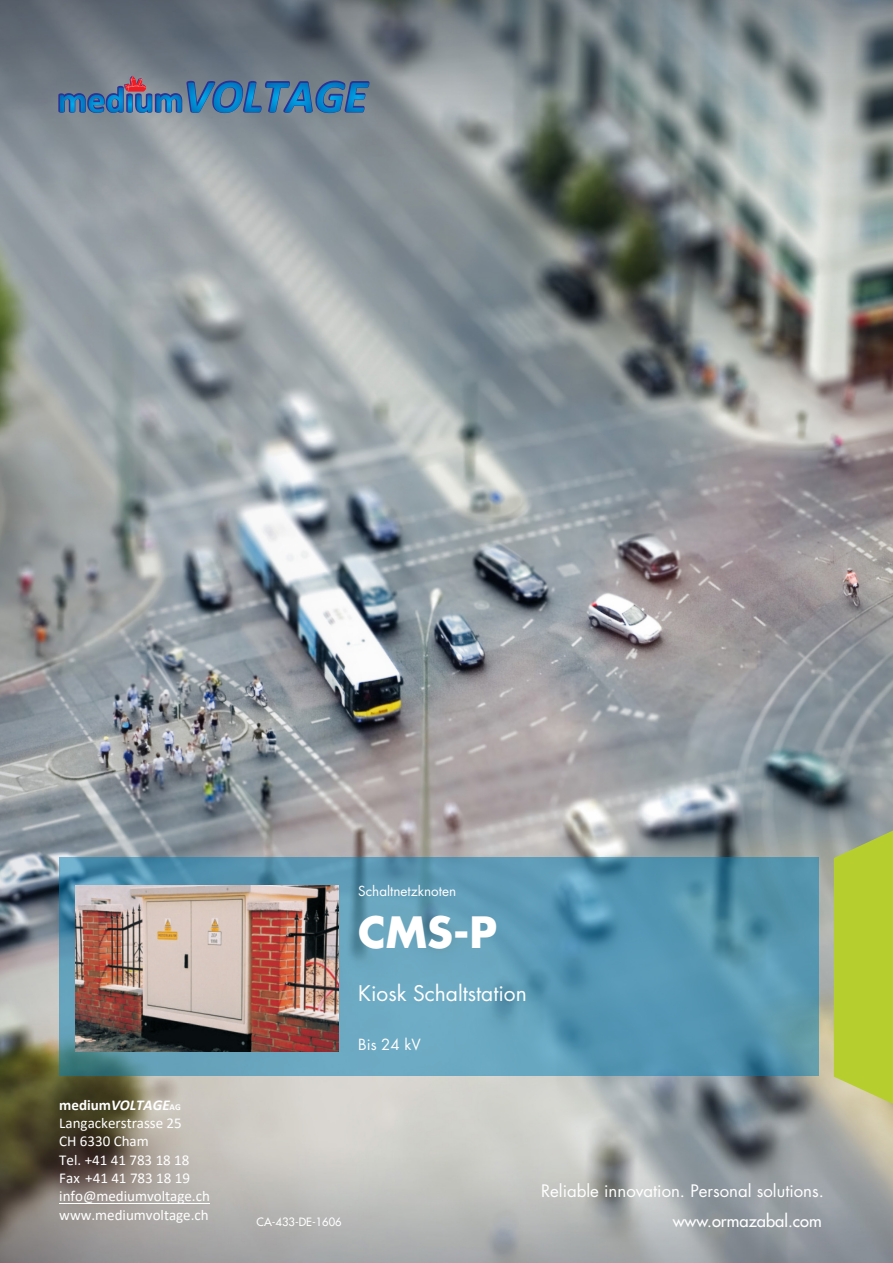
<style>
.page{position:relative;width:893px;height:1263px;background:#fff}
.page>*{position:absolute;margin:0;border:0;box-sizing:border-box;transform-origin:0 0}
.t1{font:700 42px "Futura Std";color:#fff}
.t2{font:21px "Futura Std";color:#fff}
.t3{font:16.8px "Futura Std";color:#fff}
.t4{font:500 16.5px "Futura Std";color:#fff}
.t5{font:15px/18.3px "Calibri";color:#fff}
.t6{font:15px "Futura Std";color:#fff}
.t7{font:13.5px "Futura Std";color:#fff}
.t8{font:500 11.25px "Futura Std";color:#fff}
.s1{font-weight:700}
.s2{font-weight:700;font-style:italic}
.s3{font-weight:700;font-size:9px}
</style>
<div class="page">
<img style="left:0;top:0;width:893px;height:1263px">
<svg style="left:60px;top:858px;width:759px;height:218px;background:#5a99b3"></svg>
<svg style="left:834px;top:830px;width:59px;height:274px;background:#b5cc3b"></svg>
<img style="left:76px;top:885px;width:262px;height:167px">
<svg style="left:58px;top:67px;width:329px;height:69px;background:#658098"></svg>
<hr style="left:59px;top:1203px;width:151px;height:1px;background:#fff">
<p class="t5" style="left:59px;top:1097px;width:152px"><span class="s1">medium</span><span class="s2">VOLTAGE</span><span class="s3">AG<br></span>Langackerstrasse 25<br>CH 6330 Cham<br>Tel. +41 41 783 18 18<br>Fax +41 41 783 18 19 info@mediumvoltage.ch www.mediumvoltage.ch</p>
<p class="t7" style="left:358px;top:882px;width:100px">Schaltnetzknoten</p>
<h1 class="t1" style="left:358px;top:904px;width:141px">CMS-P</h1>
<h2 class="t2" style="left:358px;top:980px;width:170px">Kiosk Schaltstation</h2>
<p class="t6" style="left:358px;top:1034px;width:64px">Bis 24 kV</p>
<p class="t8" style="left:257px;top:1215px;width:87px">CA-433-DE-1606</p>
<p class="t3" style="left:541px;top:1180px;width:284px">Reliable innovation. Personal solutions.</p>
<p class="t4" style="left:673px;top:1210px;width:150px">www.ormazabal.com</p>
</div>
